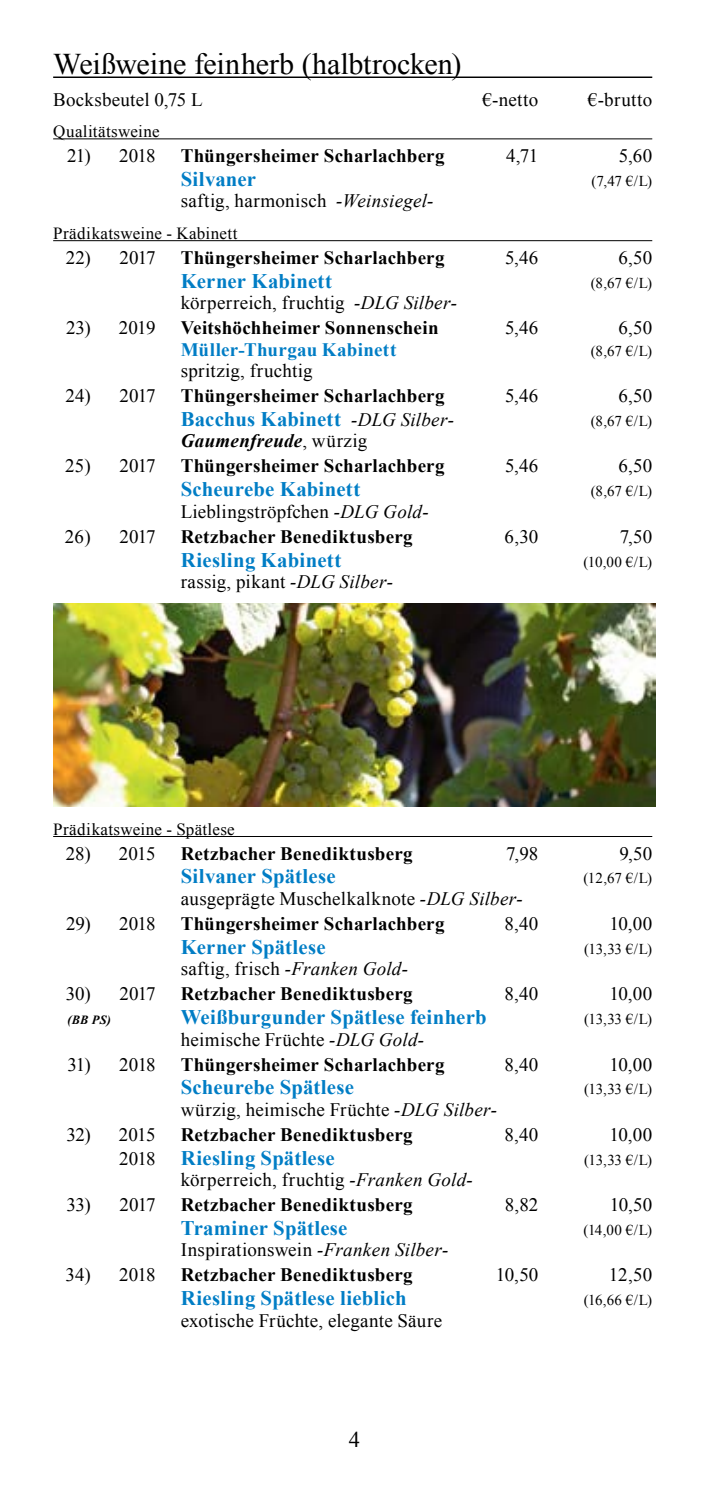
<style>
.page{position:relative;width:709px;height:1489px;background:#fff}
.page>*{position:absolute;margin:0;border:0;box-sizing:border-box;transform-origin:0 0}
.t1{font:30px "Times New Roman";letter-spacing:-.01em;color:#000}
.t2{font:22.25px "Times New Roman";color:#000}
.t3{font:700 20.75px "Times New Roman";letter-spacing:.01em;color:#007dc5}
.t4{font:19px "Times New Roman";letter-spacing:.01em;color:#000}
.t5{font:700 19px "Times New Roman";letter-spacing:.01em;color:#000}
.t6{font:700 19px "Times New Roman";letter-spacing:.015em;color:#007dc5}
.t7{font:italic 700 19px "Times New Roman";letter-spacing:.015em;color:#000}
.t8{font:17px "Times New Roman";letter-spacing:.02em;color:#000}
.t9{font:15px "Times New Roman";letter-spacing:-.015em;color:#000}
.t10{font:italic 700 12.5px "Times New Roman";color:#000}
.s1{font-style:italic}
.s2{font-weight:400;font-style:italic;font-size:19px;color:#000}
.s3{font-weight:400;font-style:normal}
.s4{font-weight:400;font-size:19px;color:#000}
</style>
<div class="page">
<hr style="left:53px;top:76px;width:599px;height:2px;background:#000">
<hr style="left:53px;top:138px;width:599px;height:1px;background:#000">
<hr style="left:53px;top:240px;width:599px;height:1px;background:#000">
<hr style="left:53px;top:836px;width:599px;height:1px;background:#000">
<img style="left:53px;top:603px;width:602px;height:203px">
<h1 class="t1" style="left:53px;top:44px;width:410px">Weißweine feinherb (halbtrocken)</h1>
<p class="t4" style="left:53px;top:86px;width:151px">Bocksbeutel 0,75 L</p>
<p class="t4" style="left:482px;top:86px;width:57px">€-netto</p>
<p class="t4" style="left:588px;top:86px;width:66px">€-brutto</p>
<p class="t8" style="left:53px;top:120px;width:108px">Qualitätsweine</p>
<p class="t4" style="left:67px;top:143px;width:90px">21) 2018</p>
<p class="t5" style="left:181px;top:142px;width:265px">Thüngersheimer Scharlachberg</p>
<p class="t4" style="left:506px;top:143px;width:34px">4,71</p>
<p class="t4" style="left:619px;top:143px;width:35px">5,60</p>
<p class="t3" style="left:181px;top:164px;width:77px">Silvaner</p>
<p class="t9" style="left:591px;top:171px;width:62px">(7,47 €/L)</p>
<p class="t4" style="left:181px;top:188px;width:254px">saftig, harmonisch <span class="s1">-Weinsiegel-</span></p>
<p class="t8" style="left:53px;top:222px;width:186px">Prädikatsweine - Kabinett</p>
<p class="t4" style="left:66px;top:245px;width:91px">22) 2017</p>
<p class="t5" style="left:181px;top:244px;width:265px">Thüngersheimer Scharlachberg</p>
<p class="t4" style="left:505px;top:245px;width:35px">5,46</p>
<p class="t4" style="left:618px;top:245px;width:35px">6,50</p>
<p class="t3" style="left:181px;top:266px;width:153px">Kerner Kabinett</p>
<p class="t9" style="left:590px;top:272px;width:63px">(8,67 €/L)</p>
<p class="t4" style="left:181px;top:290px;width:278px">körperreich, fruchtig <span class="s1">-DLG Silber-</span></p>
<p class="t4" style="left:66px;top:315px;width:91px">23) 2019</p>
<p class="t5" style="left:181px;top:314px;width:259px">Veitshöchheimer Sonnenschein</p>
<p class="t4" style="left:505px;top:315px;width:35px">5,46</p>
<p class="t4" style="left:618px;top:315px;width:35px">6,50</p>
<p class="t6" style="left:181px;top:336px;width:217px">Müller-Thurgau Kabinett</p>
<p class="t9" style="left:590px;top:340px;width:63px">(8,67 €/L)</p>
<p class="t4" style="left:181px;top:358px;width:133px">spritzig, fruchtig</p>
<p class="t4" style="left:65px;top:383px;width:92px">24) 2017</p>
<p class="t5" style="left:181px;top:382px;width:265px">Thüngersheimer Scharlachberg</p>
<p class="t4" style="left:505px;top:383px;width:35px">5,46</p>
<p class="t4" style="left:618px;top:383px;width:35px">6,50</p>
<p class="t3" style="left:181px;top:404px;width:275px">Bacchus Kabinett <span class="s2">-DLG Silber-</span></p>
<p class="t9" style="left:590px;top:411px;width:63px">(8,67 €/L)</p>
<p class="t7" style="left:181px;top:428px;width:188px">Gaumenfreude<span class="s3">, würzig</span></p>
<p class="t4" style="left:65px;top:453px;width:92px">25) 2017</p>
<p class="t5" style="left:181px;top:453px;width:265px">Thüngersheimer Scharlachberg</p>
<p class="t4" style="left:505px;top:453px;width:35px">5,46</p>
<p class="t4" style="left:618px;top:453px;width:35px">6,50</p>
<p class="t3" style="left:181px;top:475px;width:181px">Scheurebe Kabinett</p>
<p class="t9" style="left:590px;top:481px;width:63px">(8,67 €/L)</p>
<p class="t4" style="left:181px;top:498px;width:249px">Lieblingströpfchen <span class="s1">-DLG Gold-</span></p>
<p class="t4" style="left:65px;top:523px;width:92px">26) 2017</p>
<p class="t5" style="left:181px;top:523px;width:233px">Retzbacher Benediktusberg</p>
<p class="t4" style="left:504px;top:523px;width:35px">6,30</p>
<p class="t4" style="left:619px;top:523px;width:34px">7,50</p>
<p class="t3" style="left:181px;top:545px;width:162px">Riesling Kabinett</p>
<p class="t9" style="left:583px;top:551px;width:70px">(10,00 €/L)</p>
<p class="t4" style="left:181px;top:569px;width:214px">rassig, pikant <span class="s1">-DLG Silber-</span></p>
<p class="t8" style="left:53px;top:817px;width:183px">Prädikatsweine - Spätlese</p>
<p class="t4" style="left:66px;top:840px;width:26px">28)</p>
<p class="t4" style="left:119px;top:840px;width:38px">2015</p>
<p class="t5" style="left:181px;top:840px;width:233px">Retzbacher Benediktusberg</p>
<p class="t4" style="left:506px;top:840px;width:34px">7,98</p>
<p class="t4" style="left:619px;top:840px;width:34px">9,50</p>
<p class="t3" style="left:181px;top:862px;width:156px">Silvaner Spätlese</p>
<p class="t9" style="left:583px;top:868px;width:70px">(12,67 €/L)</p>
<p class="t4" style="left:181px;top:885px;width:344px">ausgeprägte Muschelkalknote <span class="s1">-DLG Silber-</span></p>
<p class="t4" style="left:66px;top:910px;width:91px">29) 2018</p>
<p class="t5" style="left:181px;top:910px;width:265px">Thüngersheimer Scharlachberg</p>
<p class="t4" style="left:504px;top:910px;width:35px">8,40</p>
<p class="t4" style="left:609px;top:910px;width:44px">10,00</p>
<p class="t3" style="left:181px;top:932px;width:146px">Kerner Spätlese</p>
<p class="t9" style="left:584px;top:938px;width:70px">(13,33 €/L)</p>
<p class="t4" style="left:181px;top:956px;width:229px">saftig, frisch <span class="s1">-Franken Gold-</span></p>
<p class="t4" style="left:66px;top:981px;width:91px">30) 2017</p>
<p class="t5" style="left:181px;top:980px;width:233px">Retzbacher Benediktusberg</p>
<p class="t4" style="left:504px;top:981px;width:35px">8,40</p>
<p class="t4" style="left:609px;top:981px;width:44px">10,00</p>
<p class="t10" style="left:67px;top:1011px;width:45px">(BB PS)</p>
<p class="t3" style="left:181px;top:1002px;width:307px">Weißburgunder Spätlese feinherb</p>
<p class="t9" style="left:584px;top:1008px;width:70px">(13,33 €/L)</p>
<p class="t4" style="left:181px;top:1026px;width:245px">heimische Früchte <span class="s1">-DLG Gold-</span></p>
<p class="t4" style="left:67px;top:1051px;width:90px">31) 2018</p>
<p class="t5" style="left:181px;top:1050px;width:265px">Thüngersheimer Scharlachberg</p>
<p class="t4" style="left:504px;top:1051px;width:35px">8,40</p>
<p class="t4" style="left:609px;top:1051px;width:44px">10,00</p>
<p class="t3" style="left:181px;top:1072px;width:175px">Scheurebe Spätlese</p>
<p class="t9" style="left:584px;top:1079px;width:70px">(13,33 €/L)</p>
<p class="t4" style="left:181px;top:1096px;width:318px">würzig, heimische Früchte <span class="s1">-DLG Silber-</span></p>
<p class="t4" style="left:66px;top:1121px;width:91px">32) 2015</p>
<p class="t5" style="left:181px;top:1121px;width:233px">Retzbacher Benediktusberg</p>
<p class="t4" style="left:504px;top:1121px;width:35px">8,40</p>
<p class="t4" style="left:609px;top:1121px;width:44px">10,00</p>
<p class="t3" style="left:119px;top:1143px;width:217px"><span class="s4">2018</span> Riesling Spätlese</p>
<p class="t9" style="left:584px;top:1149px;width:70px">(13,33 €/L)</p>
<p class="t4" style="left:181px;top:1166px;width:293px">körperreich, fruchtig <span class="s1">-Franken Gold-</span></p>
<p class="t4" style="left:67px;top:1191px;width:91px">33) 2017</p>
<p class="t5" style="left:181px;top:1191px;width:233px">Retzbacher Benediktusberg</p>
<p class="t4" style="left:504px;top:1191px;width:35px">8,82</p>
<p class="t4" style="left:610px;top:1191px;width:44px">10,50</p>
<p class="t3" style="left:181px;top:1213px;width:168px">Traminer Spätlese</p>
<p class="t9" style="left:583px;top:1219px;width:70px">(14,00 €/L)</p>
<p class="t4" style="left:181px;top:1237px;width:269px">Inspirationswein <span class="s1">-Franken Silber-</span></p>
<p class="t4" style="left:65px;top:1262px;width:92px">34) 2018</p>
<p class="t5" style="left:181px;top:1261px;width:233px">Retzbacher Benediktusberg</p>
<p class="t4" style="left:496px;top:1262px;width:44px">10,50</p>
<p class="t4" style="left:609px;top:1262px;width:45px">12,50</p>
<p class="t3" style="left:181px;top:1283px;width:227px">Riesling Spätlese lieblich</p>
<p class="t9" style="left:583px;top:1289px;width:70px">(16,66 €/L)</p>
<p class="t4" style="left:181px;top:1307px;width:263px">exotische Früchte, elegante Säure</p>
<p class="t2" style="left:349px;top:1424px;width:13px">4</p>
</div>
